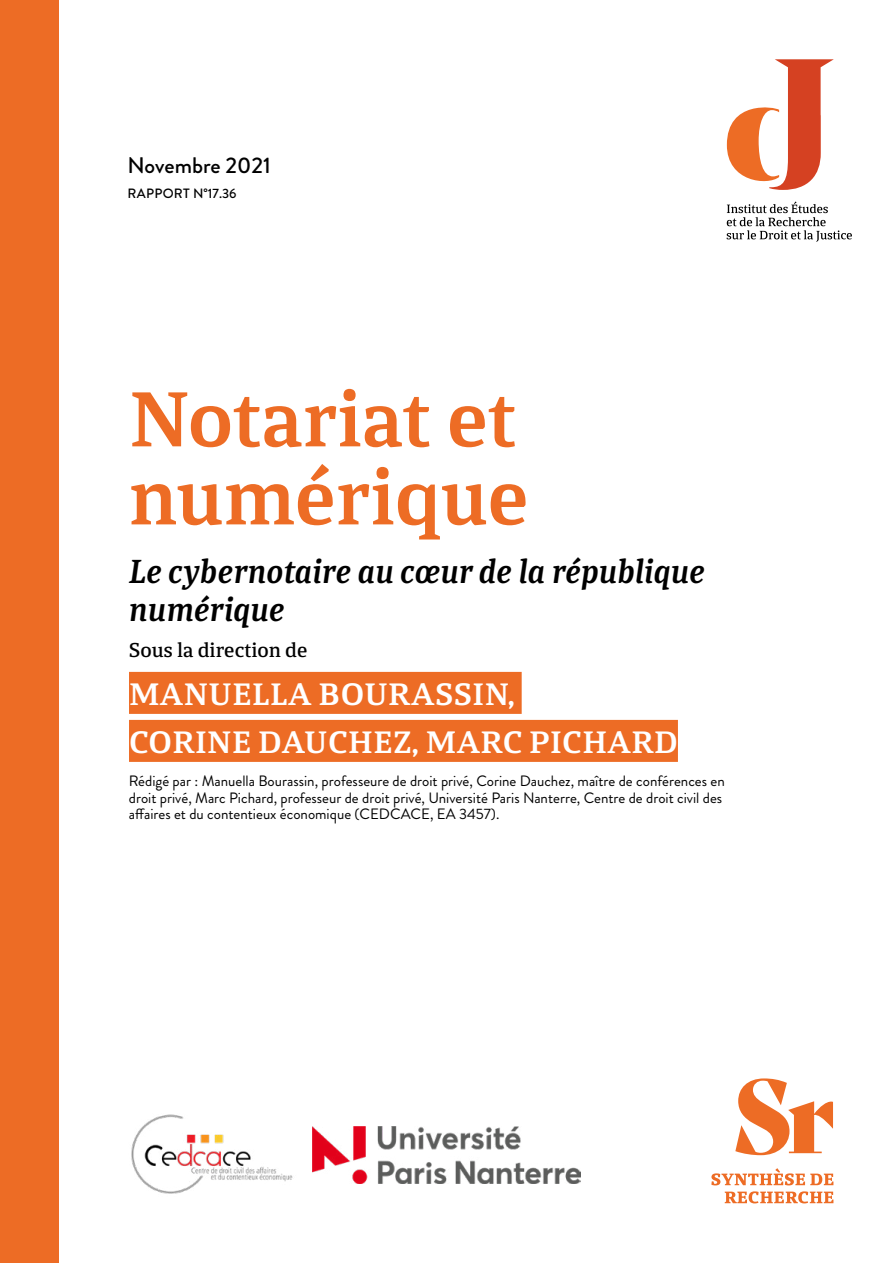
<style>
.page{position:relative;width:893px;height:1263px;background:#fff}
.page>*{position:absolute;margin:0;border:0;box-sizing:border-box;transform-origin:0 0}
.t1{font:600 84px/78px "Calicanto";color:#ed6c25}
.t2{font:italic 600 36px/37.5px "Calicanto";color:#000}
.t3{font:600 33.45px/48px "Calicanto";letter-spacing:.01em;color:#fff}
.t4{font:500 22.5px "Brandon Grotesque";color:#000}
.t5{font:500 21.75px "Calicanto";color:#000}
.t6{font:15px/16.5px "Brandon Grotesque";color:#000}
.t7{font:500 13.5px "Brandon Grotesque";letter-spacing:.02em;color:#000}
</style>
<div class="page">
<svg style="left:727px;top:201px;width:125px;height:41px"></svg>
<svg style="left:727px;top:59px;width:107px;height:131px"></svg>
<svg style="left:735px;top:1078px;width:98px;height:77px"></svg>
<svg style="left:725px;top:1191px;width:108px;height:12px"></svg>
<svg style="left:711px;top:1168px;width:122px;height:17px"></svg>
<img style="left:131px;top:1114px;width:162px;height:80px">
<div style="left:129px;top:672px;width:393px;height:42px;background:#ed6c25"></div>
<div style="left:129px;top:720px;width:549px;height:42px;background:#ed6c25"></div>
<img style="left:312px;top:1126px;width:269px;height:58px">
<div style="left:0;top:0;width:58px;height:1263px;background:#ed6c25"></div>
<h3 class="t4" style="left:128px;top:149px;width:145px">Novembre 2021</h3>
<p class="t7" style="left:128px;top:184px;width:110px">RAPPORT N°17.36</p>
<h1 class="t1" style="left:129px;top:379px;width:401px">Notariat et numérique</h1>
<h2 class="t2" style="left:129px;top:552px;width:578px">Le cybernotaire au cœur de la république numérique</h2>
<h3 class="t5" style="left:129px;top:637px;width:180px">Sous la direction de</h3>
<h3 class="t3" style="left:129px;top:670px;width:550px">MANUELLA BOURASSIN,<br>CORINE DAUCHEZ, MARC PICHARD</h3>
<p class="t6" style="left:129px;top:773px;width:597px">Rédigé par : Manuella Bourassin, professeure de droit privé, Corine Dauchez, maître de conférences en droit privé, Marc Pichard, professeur de droit privé, Université Paris Nanterre, Centre de droit civil des affaires et du contentieux économique (CEDCACE, EA 3457).</p>
</div>
